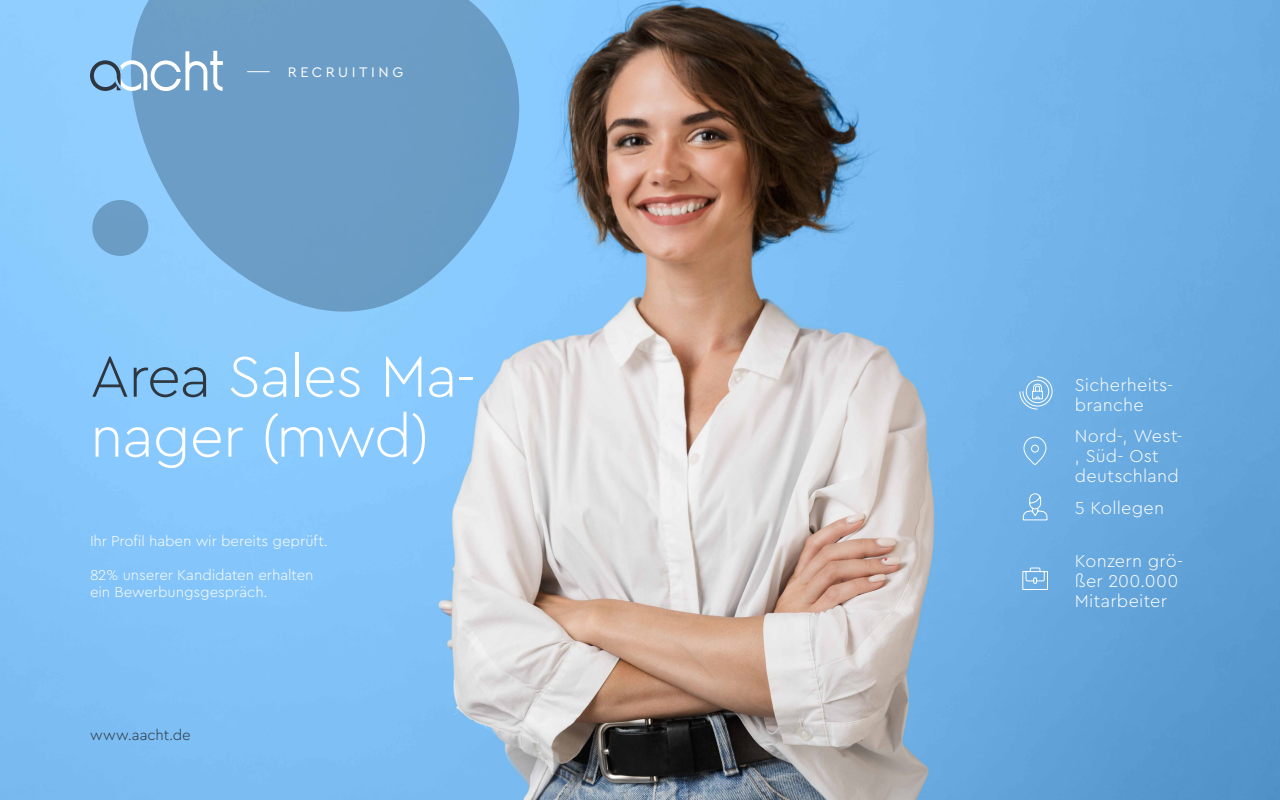
<style>
.page{position:relative;width:1280px;height:800px;background:#fff}
.page>*{position:absolute;margin:0;border:0;box-sizing:border-box;transform-origin:0 0}
.t1{font:300 60px/60px "Cera Pro";letter-spacing:-.02em;color:#fff}
.t2{font:300 18px/20px "Cera Pro";letter-spacing:.015em;color:#fff}
.t3{font:300 15px "Cera Pro";letter-spacing:-.005em;color:#fff}
.t4{font:300 15px "Cera Pro";letter-spacing:-.005em;color:#2e3640}
.t5{font:14.5px "Cera Pro";letter-spacing:.24em;color:#fff}
.s1{color:#2e3640}
</style>
<div class="page">
<img style="left:0;top:0;width:1280px;height:800px">
<svg style="left:91px;top:0;width:436px;height:319px;fill:#6c9dc6"></svg>
<div style="left:92px;top:200px;width:56px;height:56px;background:#6b9cc4;border-radius:50%"></div>
<svg style="left:90px;top:51px;width:133px;height:40px"></svg>
<svg style="left:247px;top:71px;width:23px;height:1px"></svg>
<svg style="left:1023px;top:436px;width:24px;height:30px"></svg>
<svg style="left:1022px;top:567px;width:26px;height:23px"></svg>
<svg style="left:1022px;top:493px;width:26px;height:28px"></svg>
<svg style="left:1019px;top:376px;width:34px;height:34px"></svg>
<p class="t5" style="left:288px;top:62px;width:117px">RECRUITING</p>
<p class="t1" style="left:90px;top:344px;width:388px"><span class="s1">Area</span> Sales Ma&shy;nager (mwd)</p>
<p class="t3" style="left:90px;top:531px;width:239px">Ihr Profil haben wir bereits geprüft.</p>
<p class="t3" style="left:90px;top:565px;width:225px">82% unserer Kandidaten erhalten</p>
<p class="t3" style="left:90px;top:582px;width:179px">ein Bewerbungsgespräch.</p>
<p class="t4" style="left:90px;top:725px;width:102px">www.aacht.de</p>
<p class="t2" style="left:1075px;top:374px;width:100px">Sicherheits&shy;branche</p>
<p class="t2" style="left:1075px;top:425px;width:109px">Nord-, West-, Süd- Ost deutschland</p>
<p class="t2" style="left:1075px;top:498px;width:91px">5 Kollegen</p>
<p class="t2" style="left:1075px;top:550px;width:110px">Konzern grö&shy;ßer 200.000<br>Mitarbeiter</p>
</div>
